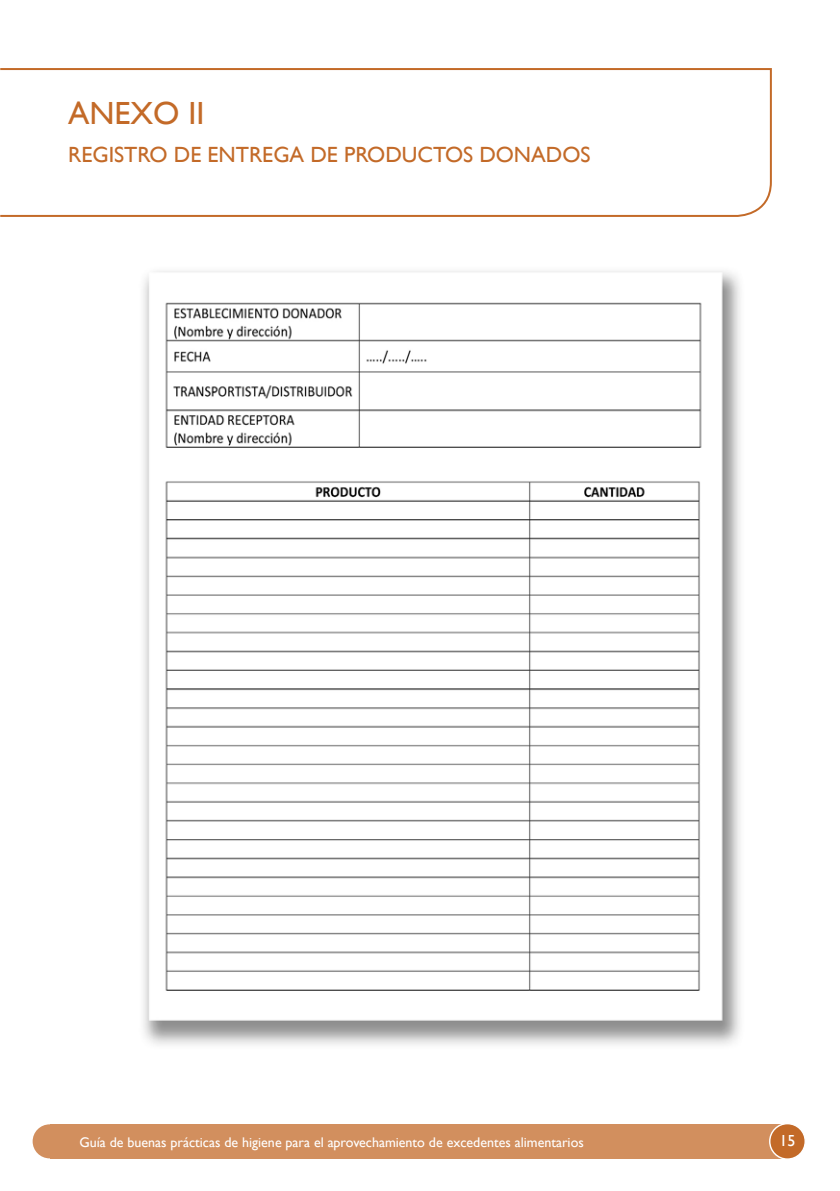
<style>
.page{position:relative;width:840px;height:1191px;background:#fff}
.page>*{position:absolute;margin:0;border:0;box-sizing:border-box;transform-origin:0 0}
.t1{font:32px "Gill Sans";color:#c36a28}
.t2{font:22px "Gill Sans";color:#c36a28}
.t3{font:16px "Gill Sans";color:#fff}
.t4{font:14px "Gill Sans";color:#fff}
</style>
<div class="page">
<div style="left:50px;top:1124px;width:737px;height:34px;background:#d28f5e"></div>
<div style="left:769px;top:1123px;width:35px;height:36px;background:#c36a28;border-radius:50%"></div>
<div style="left:768px;top:1123px;width:37px;height:36px;border:1px solid #fff;border-radius:50%"></div>
<div style="left:33px;top:1124px;width:34px;height:34px;background:#d28f5e;border-radius:50%"></div>
<svg style="left:0;top:68px;width:772px;height:149px"></svg>
<img style="left:143px;top:271px;width:597px;height:774px">
<h1 class="t1" style="left:68px;top:95px;width:138px">ANEXO II</h1>
<h2 class="t2" style="left:68px;top:141px;width:523px">REGISTRO DE ENTREGA DE PRODUCTOS DONADOS</h2>
<p class="t4" style="left:79px;top:1133px;width:505px">Guía de buenas prácticas de higiene para el aprovechamiento de excedentes alimentarios</p>
<p class="t3" style="left:779px;top:1131px;width:17px">15</p>
</div>
